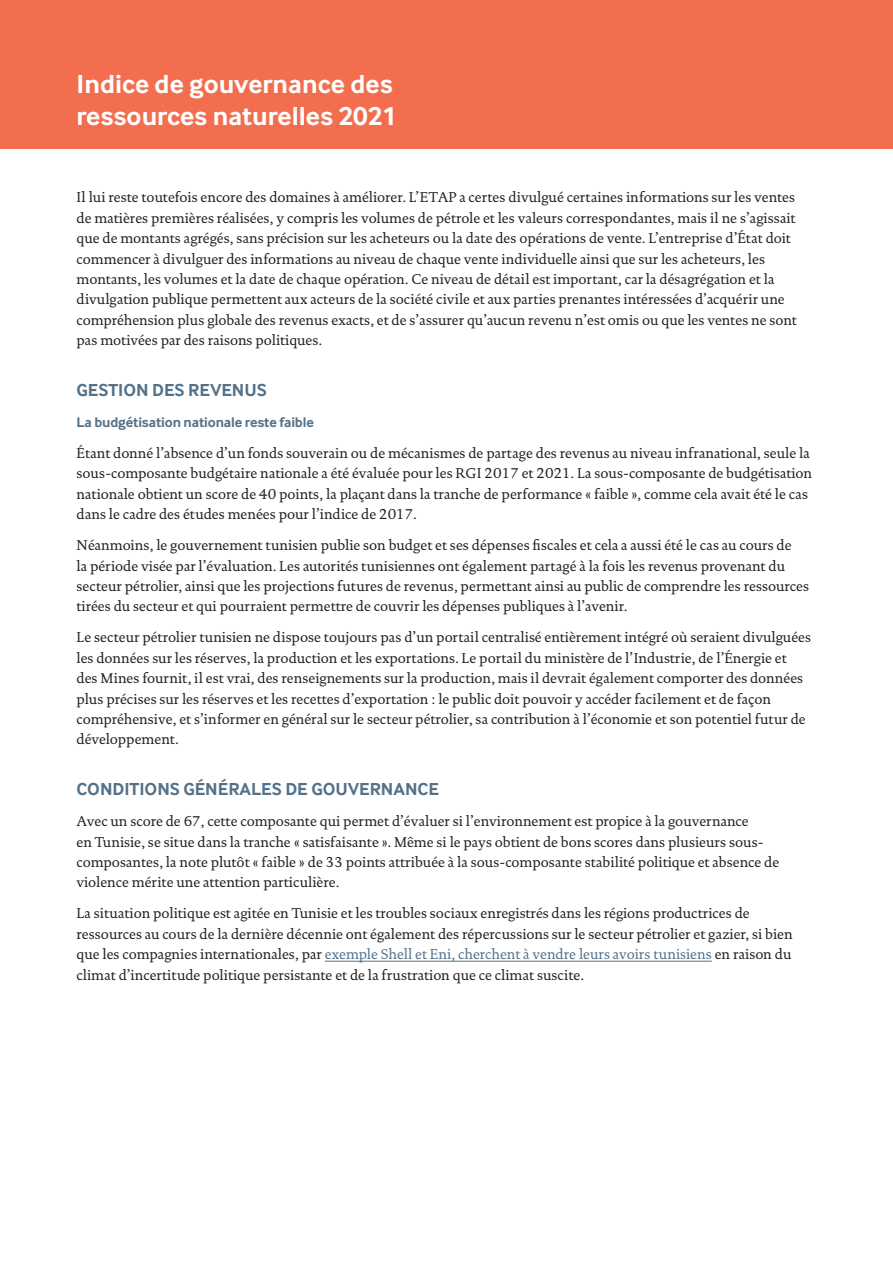
<style>
.page{position:relative;width:893px;height:1263px;background:#fff}
.page>*{position:absolute;margin:0;border:0;box-sizing:border-box;transform-origin:0 0}
.t1{font:700 27px/32.4px "Inter Face";color:#fff}
.t2{font:700 18px "Inter Face";color:#537189}
.t3{font:14.4px/20.4px "DTL Documenta T";color:#231f20}
.t4{font:700 14.4px "Inter Face";letter-spacing:-.01em;color:#537189}
.s1{color:#537189}
</style>
<div class="page">
<div style="left:0;top:0;width:893px;height:148px;background:#f36e4e"></div>
<hr style="left:325px;top:961px;width:387px;height:1px;background:#537189">
<h1 class="t1" style="left:77px;top:68px;width:322px">Indice de gouvernance des ressources naturelles 2021</h1>
<h1 class="t1" style="left:76px;top:69px;width:332px">2021<br>Resource Governance Index</h1>
<p class="t3" style="left:77px;top:187px;width:722px">Il lui reste toutefois encore des domaines à améliorer. L’ETAP a certes divulgué certaines informations sur les ventes de matières premières réalisées, y compris les volumes de pétrole et les valeurs correspondantes, mais il ne s’agissait que de montants agrégés, sans précision sur les acheteurs ou la date des opérations de vente. L’entreprise d’État doit commencer à divulguer des informations au niveau de chaque vente individuelle ainsi que sur les acheteurs, les montants, les volumes et la date de chaque opération. Ce niveau de détail est important, car la désagrégation et la divulgation publique permettent aux acteurs de la société civile et aux parties prenantes intéressées d’acquérir une compréhension plus globale des revenus exacts, et de s’assurer qu’aucun revenu n’est omis ou que les ventes ne sont pas motivées par des raisons politiques.</p>
<p class="t2" style="left:77px;top:379px;width:192px">GESTION DES REVENUS</p>
<p class="t4" style="left:77px;top:414px;width:239px">La budgétisation nationale reste faible</p>
<p class="t3" style="left:77px;top:443px;width:737px">Étant donné l’absence d’un fonds souverain ou de mécanismes de partage des revenus au niveau infranational, seule la sous-composante budgétaire nationale a été évaluée pour les RGI 2017 et 2021. La sous-composante de budgétisation nationale obtient un score de 40 points, la plaçant dans la tranche de performance « faible », comme cela avait été le cas dans le cadre des études menées pour l’indice de 2017.</p>
<p class="t3" style="left:77px;top:535px;width:734px">Néanmoins, le gouvernement tunisien publie son budget et ses dépenses fiscales et cela a aussi été le cas au cours de<br>la période visée par l’évaluation. Les autorités tunisiennes ont également partagé à la fois les revenus provenant du secteur pétrolier, ainsi que les projections futures de revenus, permettant ainsi au public de comprendre les ressources tirées du secteur et qui pourraient permettre de couvrir les dépenses publiques à l’avenir.</p>
<p class="t3" style="left:77px;top:627px;width:736px">Le secteur pétrolier tunisien ne dispose toujours pas d’un portail centralisé entièrement intégré où seraient divulguées les données sur les réserves, la production et les exportations. Le portail du ministère de l’Industrie, de l’Énergie et des Mines fournit, il est vrai, des renseignements sur la production, mais il devrait également comporter des données plus précises sur les réserves et les recettes d’exportation : le public doit pouvoir y accéder facilement et de façon compréhensive, et s’informer en général sur le secteur pétrolier, sa contribution à l’économie et son potentiel futur de développement.</p>
<p class="t2" style="left:77px;top:779px;width:364px">CONDITIONS GÉNÉRALES DE GOUVERNANCE</p>
<p class="t3" style="left:77px;top:811px;width:704px">Avec un score de 67, cette composante qui permet d’évaluer si l’environnement est propice à la gouvernance<br>en Tunisie, se situe dans la tranche « satisfaisante ». Même si le pays obtient de bons scores dans plusieurs sous&shy;composantes, la note plutôt « faible » de 33 points attribuée à la sous-composante stabilité politique et absence de violence mérite une attention particulière.</p>
<p class="t3" style="left:77px;top:903px;width:718px">La situation politique est agitée en Tunisie et les troubles sociaux enregistrés dans les régions productrices de ressources au cours de la dernière décennie ont également des répercussions sur le secteur pétrolier et gazier, si bien que les compagnies internationales, par <span class="s1">exemple Shell et Eni, cherchent à vendre leurs avoirs tunisiens</span> en raison du climat d’incertitude politique persistante et de la frustration que ce climat suscite.</p>
</div>
